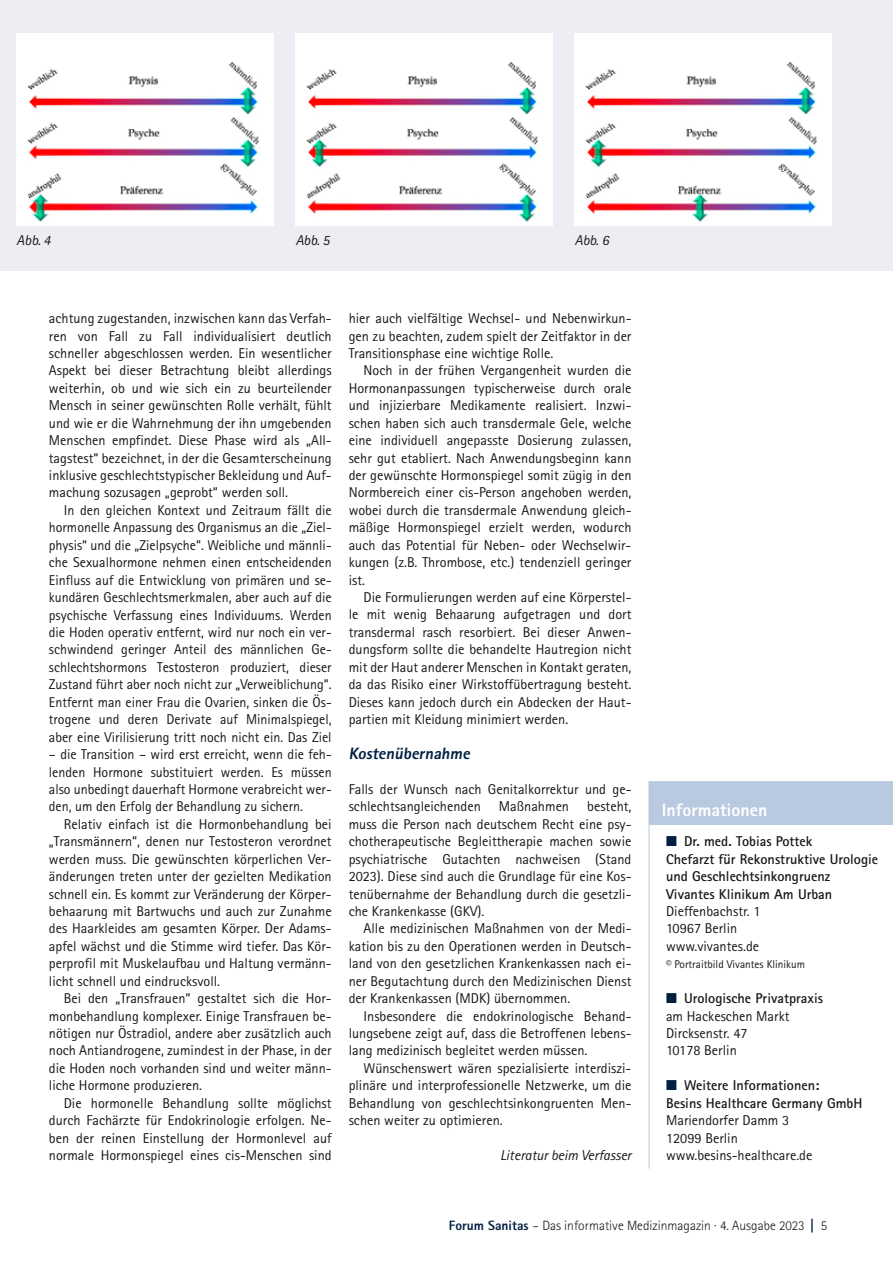
<style>
.page{position:relative;width:893px;height:1263px;background:#fff}
.page>*{position:absolute;margin:0;border:0;box-sizing:border-box;transform-origin:0 0}
.t1{font:800 18px "Rotis Sans Serif Pro";color:#fff}
.t2{font:800 16.5px "Rotis Sans Serif Pro";color:#001f41}
.t3{font:14.25px/17.4px "Rotis Sans Serif Pro";color:#181716;text-align:justify}
.t4{font:700 14.25px/17.4px "Rotis Sans Serif Pro";color:#181716}
.t5{font:italic 14.25px "Rotis Sans Serif Pro";color:#181716}
.t6{font:300 13.5px "Rotis Sans Serif Pro";color:#181716}
.t7{font:11.25px "Rotis Sans Serif Pro";color:#181716}
.s1{color:#001f41}
.s2{font-weight:700}
.s3{font-weight:800;color:#001f41}
</style>
<div class="page">
<div style="left:0;top:0;width:893px;height:271px;background:#edeef4"></div>
<div style="left:649px;top:782px;width:244px;height:42px;background:#b9cae0"></div>
<hr style="left:648px;top:781px;width:245px;height:2px;background:#b9cae0">
<hr style="left:648px;top:783px;width:2px;height:41px;background:#b9cae0">
<hr style="left:649px;top:824px;width:1px;height:344px;background:#b9cae0">
<img style="left:17px;top:33px;width:256px;height:193px">
<img style="left:296px;top:33px;width:256px;height:193px">
<img style="left:575px;top:33px;width:256px;height:193px">
<p class="t5" style="left:17px;top:232px;width:36px">Abb. 4</p>
<p class="t5" style="left:296px;top:232px;width:36px">Abb. 5</p>
<p class="t5" style="left:575px;top:232px;width:36px">Abb. 6</p>
<p class="t3" style="left:49px;top:310px;width:284px">achtung zugestanden, inzwischen kann das Verfah&shy;ren von Fall zu Fall individualisiert deutlich schneller abgeschlossen werden. Ein wesentlicher Aspekt bei dieser Betrachtung bleibt allerdings weiterhin, ob und wie sich ein zu beurteilender Mensch in seiner gewünschten Rolle verhält, fühlt und wie er die Wahrnehmung der ihn umgebenden Menschen empfindet. Diese Phase wird als „All&shy;tagstest“ bezeichnet, in der die Gesamterscheinung inklusive geschlechtstypischer Bekleidung und Auf&shy;machung sozusagen „geprobt“ werden soll.</p>
<p class="t3" style="left:49px;top:502px;width:284px;text-indent:15px">In den gleichen Kontext und Zeitraum fällt die hormonelle Anpassung des Organismus an die „Ziel&shy;physis“ und die „Zielpsyche“. Weibliche und männli&shy;che Sexualhormone nehmen einen entscheidenden Einfluss auf die Entwicklung von primären und se&shy;kundären Geschlechtsmerkmalen, aber auch auf die psychische Verfassung eines Individuums. Werden die Hoden operativ entfernt, wird nur noch ein ver&shy;schwindend geringer Anteil des männlichen Ge&shy;schlechtshormons Testosteron produziert, dieser Zustand führt aber noch nicht zur „Verweiblichung“.<br>Entfernt man einer Frau die Ovarien, sinken die Ös&shy;trogene und deren Derivate auf Minimalspiegel, aber eine Virilisierung tritt noch nicht ein. Das Ziel</p>
<p class="t3" style="left:49px;top:746px;width:284px">– die Transition – wird erst erreicht, wenn die feh&shy;lenden Hormone substituiert werden. Es müssen also unbedingt dauerhaft Hormone verabreicht wer&shy;den, um den Erfolg der Behandlung zu sichern.</p>
<p class="t3" style="left:49px;top:815px;width:284px;text-indent:15px">Relativ einfach ist die Hormonbehandlung bei „Transmännern“, denen nur Testosteron verordnet werden muss. Die gewünschten körperlichen Ver&shy;änderungen treten unter der gezielten Medikation schnell ein. Es kommt zur Veränderung der Körper&shy;behaarung mit Bartwuchs und auch zur Zunahme des Haarkleides am gesamten Körper. Der Adams&shy;apfel wächst und die Stimme wird tiefer. Das Kör&shy;perprofil mit Muskelaufbau und Haltung vermänn&shy;licht schnell und eindrucksvoll.</p>
<p class="t3" style="left:49px;top:990px;width:284px;text-indent:15px">Bei den „Transfrauen“ gestaltet sich die Hor&shy;monbehandlung komplexer. Einige Transfrauen be&shy;nötigen nur Östradiol, andere aber zusätzlich auch noch Antiandrogene, zumindest in der Phase, in der die Hoden noch vorhanden sind und weiter männ&shy;liche Hormone produzieren.</p>
<p class="t3" style="left:49px;top:1094px;width:284px;text-indent:15px">Die hormonelle Behandlung sollte möglichst durch Fachärzte für Endokrinologie erfolgen. Ne&shy;ben der reinen Einstellung der Hormonlevel auf normale Hormonspiegel eines cis-Menschen sind</p>
<p class="t3" style="left:349px;top:310px;width:284px">hier auch vielfältige Wechsel- und Nebenwirkun&shy;gen zu beachten, zudem spielt der Zeitfaktor in der Transitionsphase eine wichtige Rolle.</p>
<p class="t3" style="left:349px;top:362px;width:284px;text-indent:15px">Noch in der frühen Vergangenheit wurden die Hormonanpassungen typischerweise durch orale und injizierbare Medikamente realisiert. Inzwi&shy;schen haben sich auch transdermale Gele, welche eine individuell angepasste Dosierung zulassen, sehr gut etabliert. Nach Anwendungsbeginn kann der gewünschte Hormonspiegel somit zügig in den Normbereich einer cis-Person angehoben werden, wobei durch die transdermale Anwendung gleich&shy;mäßige Hormonspiegel erzielt werden, wodurch auch das Potential für Neben- oder Wechselwir&shy;kungen (z.B. Thrombose, etc.) tendenziell geringer ist.</p>
<p class="t3" style="left:349px;top:588px;width:284px;text-indent:15px">Die Formulierungen werden auf eine Körperstel&shy;le mit wenig Behaarung aufgetragen und dort transdermal rasch resorbiert. Bei dieser Anwen&shy;dungsform sollte die behandelte Hautregion nicht mit der Haut anderer Menschen in Kontakt geraten, da das Risiko einer Wirkstoffübertragung besteht.<br>Dieses kann jedoch durch ein Abdecken der Haut&shy;partien mit Kleidung minimiert werden.</p>
<p class="t2" style="left:349px;top:743px;width:126px">Kostenübernahme</p>
<p class="t3" style="left:349px;top:780px;width:284px">Falls der Wunsch nach Genitalkorrektur und ge&shy;schlechtsangleichenden</p>
<p class="t3" style="left:499px;top:798px;width:72px">Maßnahmen</p>
<p class="t3" style="left:349px;top:798px;width:284px;text-indent:238px">besteht, muss die Person nach deutschem Recht eine psy&shy;chotherapeutische Begleittherapie machen sowie psychiatrische Gutachten nachweisen (Stand 2023). Diese sind auch die Grundlage für eine Kos&shy;tenübernahme der Behandlung durch die gesetzli&shy;che Krankenkasse (GKV).</p>
<p class="t3" style="left:349px;top:920px;width:284px;text-indent:15px">Alle medizinischen Maßnahmen von der Medi&shy;kation bis zu den Operationen werden in Deutsch&shy;land von den gesetzlichen Krankenkassen nach ei&shy;ner Begutachtung durch den Medizinischen Dienst der Krankenkassen (MDK) übernommen.</p>
<p class="t3" style="left:349px;top:1007px;width:284px;text-indent:15px">Insbesondere die endokrinologische Behand&shy;lungsebene zeigt auf, dass die Betroffenen lebens&shy;lang medizinisch begleitet werden müssen.</p>
<p class="t3" style="left:349px;top:1059px;width:284px;text-indent:15px">Wünschenswert wären spezialisierte interdiszi&shy;plinäre und interprofessionelle Netzwerke, um die Behandlung von geschlechtsinkongruenten Men&shy;schen weiter zu optimieren.</p>
<p class="t5" style="left:500px;top:1147px;width:133px">Literatur beim Verfasser</p>
<p class="t1" style="left:662px;top:798px;width:107px">Informationen</p>
<p class="t4" style="left:666px;top:832px;width:214px"><span class="s1">■</span> Dr. med. Tobias Pottek<br>Chefarzt für Rekonstruktive Urologie und Geschlechtsinkongruenz<br>Vivantes Klinikum Am Urban</p>
<p class="t3" style="left:666px;top:902px;width:96px;text-align:left">Dieffenbachstr. 1<br>10967 Berlin www.vivantes.de</p>
<p class="t7" style="left:666px;top:958px;width:140px">© Portraitbild Vivantes Klinikum</p>
<p class="t3" style="left:666px;top:990px;width:158px;text-align:left"><span class="s1">■</span> <span class="s2">Urologische Privatpraxis </span>am Hackeschen Markt<br>Dircksenstr. 47<br>10178 Berlin</p>
<p class="t4" style="left:666px;top:1077px;width:198px"><span class="s1">■</span> Weitere Informationen:<br>Besins Healthcare Germany GmbH</p>
<p class="t3" style="left:666px;top:1112px;width:148px;text-align:left">Mariendorfer Damm 3<br>12099 Berlin www.besins-healthcare.de</p>
<p class="t6" style="left:449px;top:1217px;width:380px"><span class="s3">Forum Sanitas</span> – Das informative Medizinmagazin · 4. Ausgabe 2023 <span class="s3">|</span> 5</p>
</div>
